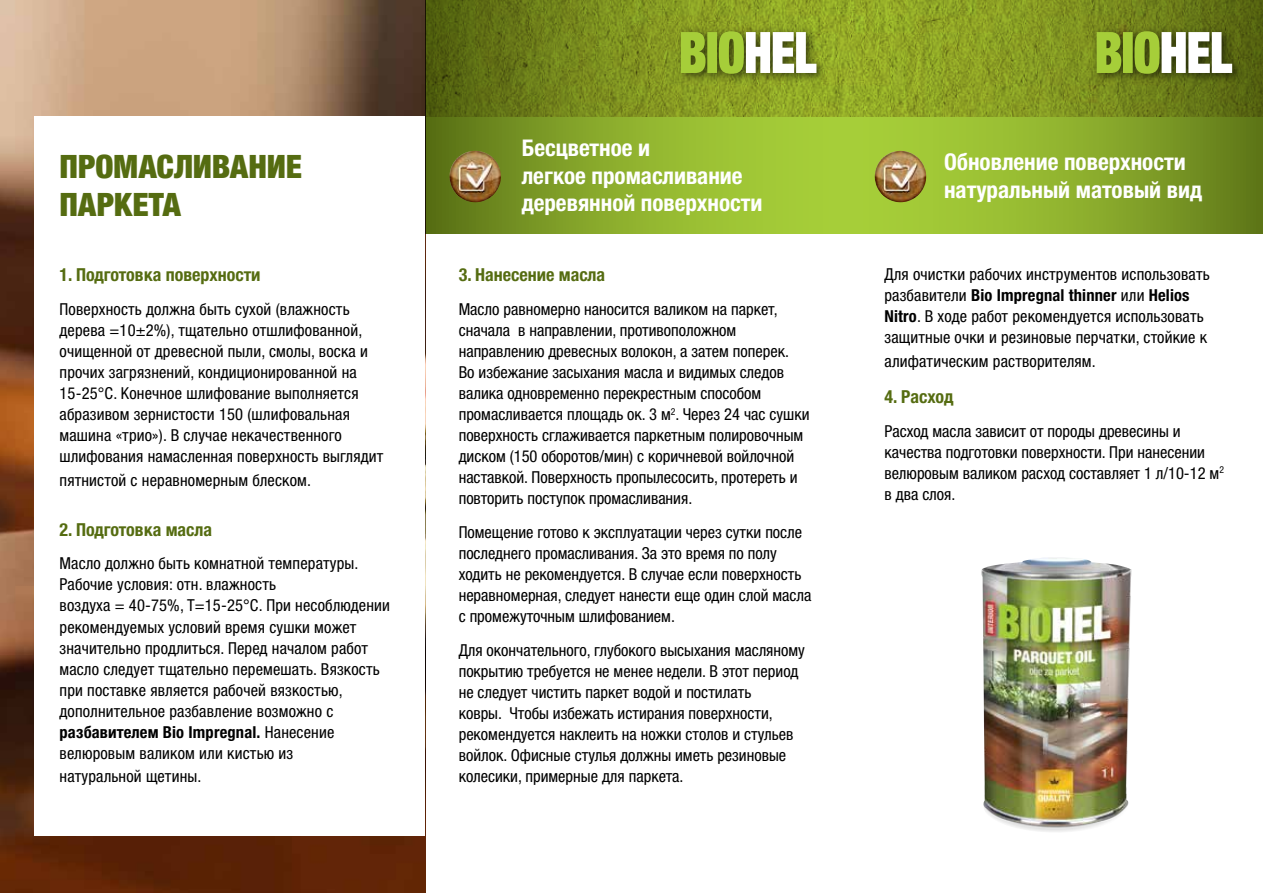
<style>
.page{position:relative;width:1263px;height:893px;background:#fff}
.page>*{position:absolute;margin:0;border:0;box-sizing:border-box;transform-origin:0 0}
.t1{font:900 condensed 32.4px/38.8px "Helvetica Neue LTW1 G";letter-spacing:-.005em;color:#556c11}
.t2{font:700 condensed 23.1px/27.8px "Helvetica Neue LTW1 G";color:#fff}
.t3{font:700 condensed 18px "Helvetica Neue LTW1 G";color:#556c11}
.t4{font:condensed 16.5px/21px "Helvetica Neue LTW1 G";color:#000}
.s1{font-weight:700}
</style>
<div class="page">
<img style="left:0;top:0;width:425px;height:893px">
<svg style="left:425px;top:0;width:838px;height:234px;background:#849e26"></svg>
<img style="left:449px;top:151px;width:46px;height:51px">
<img style="left:875px;top:151px;width:45px;height:51px">
<div style="left:1091px;top:25px;width:153px;height:60px;background:#000;opacity:.6"></div>
<svg style="left:1097px;top:31px;width:135px;height:43px"></svg>
<div style="left:675px;top:25px;width:154px;height:60px;background:#000;opacity:.6"></div>
<svg style="left:681px;top:31px;width:135px;height:43px"></svg>
<div style="left:35px;top:116px;width:390px;height:720px;background:#fff"></div>
<img style="left:981px;top:557px;width:151px;height:275px">
<h1 class="t1" style="left:60px;top:147px;width:244px">ПРОМАСЛИВАНИЕ<br>ПАРКЕТА</h1>
<p class="t3" style="left:60px;top:264px;width:203px">1. Подготовка поверхности</p>
<p class="t4" style="left:60px;top:299px;width:325px">Поверхность должна быть сухой (влажность дерева =10±2%), тщательно отшлифованной, очищенной от древесной пыли, смолы, воска и прочих загрязнений, кондиционированной на 15-25°C. Конечное шлифование выполняется абразивом зернистости 150 (шлифовальная машина «трио»). В случае некачественного шлифования намасленная поверхность выглядит</p>
<p class="t4" style="left:60px;top:469px;width:253px">пятнистой с неравномерным блеском.</p>
<p class="t3" style="left:60px;top:519px;width:154px">2. Подготовка масла</p>
<p class="t4" style="left:60px;top:553px;width:332px">Масло должно быть комнатной температуры.<br>Рабочие условия: отн. влажность<br>воздуха = 40-75%, Т=15-25°C. При несоблюдении рекомендуемых условий время сушки может значительно продлиться. Перед началом работ масло следует тщательно перемешать. Вязкость при поставке является рабочей вязкостью, дополнительное разбавление возможно с <span class="s1">разбавителем Bio Impregnal.</span> Нанесение велюровым валиком или кистью из</p>
<p class="t4" style="left:60px;top:766px;width:143px">натуральной щетины.</p>
<h2 class="t2" style="left:522px;top:134px;width:242px">Бесцветное и<br>легкое промасливание деревянной поверхности</h2>
<p class="t3" style="left:459px;top:264px;width:148px">3. Нанесение масла</p>
<p class="t4" style="left:459px;top:299px;width:352px">Масло равномерно наносится валиком на паркет, сначала в направлении, противоположном направлению древесных волокон, а затем поперек.<br>Во избежание засыхания масла и видимых следов валика одновременно перекрестным способом промасливается площадь ок. 3 м<sup>2</sup>. Через 24 час сушки поверхность сглаживается паркетным полировочным диском (150 оборотов/мин) с коричневой войлочной наставкой. Поверхность пропылесосить, протереть и повторить поступок промасливания.</p>
<p class="t4" style="left:459px;top:522px;width:354px">Помещение готово к эксплуатации через сутки после последнего промасливания. За это время по полу ходить не рекомендуется. В случае если поверхность неравномерная, следует нанести еще один слой масла с промежуточным шлифованием.</p>
<p class="t4" style="left:459px;top:639px;width:348px">Для окончательного, глубокого высыхания масляному покрытию требуется не менее недели. В этот период не следует чистить паркет водой и постилать<br>ковры. Чтобы избежать истирания поверхности, рекомендуется наклеить на ножки столов и стульев войлок. Офисные стулья должны иметь резиновые колесики, примерные для паркета.</p>
<h2 class="t2" style="left:944px;top:148px;width:260px">Обновление поверхности натуральный матовый вид</h2>
<p class="t4" style="left:884px;top:264px;width:327px">Для очистки рабочих инструментов использовать разбавители <span class="s1">Bio Impregnal thinner</span> или <span class="s1">Helios Nitro</span>. В ходе работ рекомендуется использовать защитные очки и резиновые перчатки, стойкие к</p>
<p class="t4" style="left:884px;top:351px;width:213px">алифатическим растворителям.</p>
<p class="t3" style="left:884px;top:386px;width:70px">4. Расход</p>
<p class="t4" style="left:884px;top:420px;width:341px">Расход масла зависит от породы древесины и качества подготовки поверхности. При нанесении велюровым валиком расход составляет 1 л/10-12 м<sup>2 </sup>в два слоя.</p>
</div>
